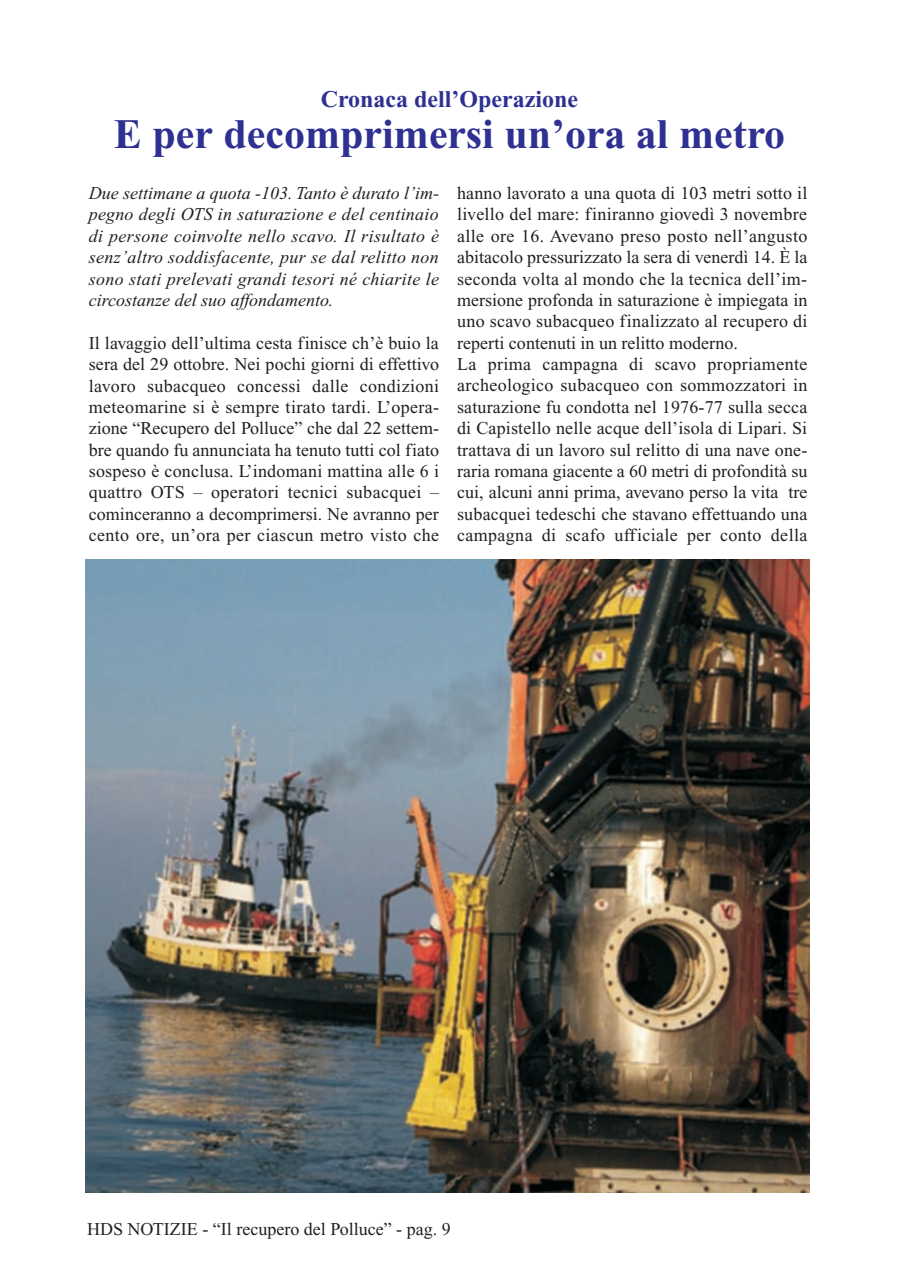
<style>
.page{position:relative;width:898px;height:1276px;background:#fff}
.page>*{position:absolute;margin:0;border:0;box-sizing:border-box;transform-origin:0 0}
.t1{font:700 42px "Times New Roman";color:#2e3092}
.t2{font:700 24px "Times New Roman";color:#2e3092}
.t3{font:18px/21.5px "Times New Roman";letter-spacing:.01em;color:#231f20;text-align:justify}
.t4{font:italic 18px/21.5px "Times New Roman";color:#231f20;text-align:justify}
</style>
<div class="page">
<img style="left:85px;top:559px;width:725px;height:634px">
<h2 class="t2" style="left:321px;top:91px;width:259px">Cronaca dell’Operazione</h2>
<h1 class="t1" style="left:114px;top:120px;width:672px">E per decomprimersi un’ora al metro</h1>
<p class="t4" style="left:89px;top:184px;width:352px">Due settimane a quota -103. Tanto è durato l’im&shy;pegno degli OTS in saturazione e del centinaio di persone coinvolte nello scavo. Il risultato è senz’altro soddisfacente, pur se dal relitto non sono stati prelevati grandi tesori né chiarite le circostanze del suo affondamento.</p>
<p class="t3" style="left:89px;top:334px;width:352px">Il lavaggio dell’ultima cesta finisce ch’è buio la sera del 29 ottobre. Nei pochi giorni di effettivo lavoro subacqueo concessi dalle condizioni meteomarine si è sempre tirato tardi. L’opera&shy;zione “Recupero del Polluce” che dal 22 settem&shy;bre quando fu annunciata ha tenuto tutti col fiato sospeso è conclusa. L’indomani mattina alle 6 i quattro OTS – operatori tecnici subacquei – cominceranno a decomprimersi. Ne avranno per cento ore, un’ora per ciascun metro visto che</p>
<p class="t3" style="left:457px;top:184px;width:352px;text-align:left">hanno lavorato a una quota di 103 metri sotto il livello del mare: finiranno giovedì 3 novembre alle ore 16. Avevano preso posto nell’angusto abitacolo pressurizzato la sera di venerdì 14. È la seconda volta al mondo che la tecnica dell’im&shy;mersione profonda in saturazione è impiegata in uno scavo subacqueo finalizzato al recupero di reperti contenuti in un relitto moderno.<br>La prima campagna di scavo propriamente archeologico subacqueo con sommozzatori in saturazione fu condotta nel 1976-77 sulla secca di Capistello nelle acque dell’isola di Lipari. Si trattava di un lavoro sul relitto di una nave one&shy;raria romana giacente a 60 metri di profondità su cui, alcuni anni prima, avevano perso la vita tre subacquei tedeschi che stavano effettuando una campagna di scafo ufficiale per conto della</p>
<p class="t3" style="left:87px;top:1220px;width:365px">HDS NOTIZIE - “Il recupero del Polluce” - pag. 9</p>
</div>
